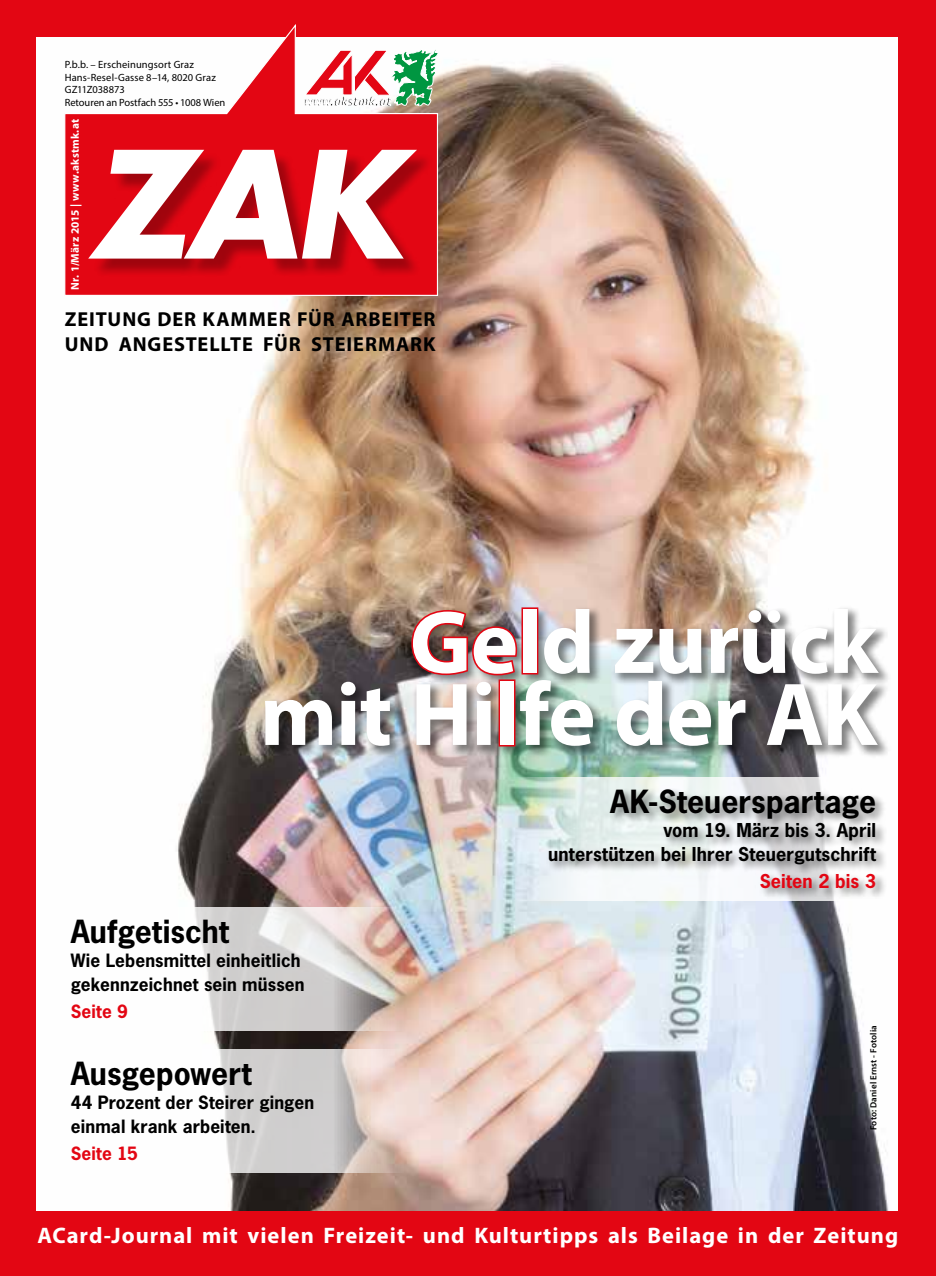
<style>
.page{position:relative;width:936px;height:1276px;background:#fff}
.page>*{position:absolute;margin:0;border:0;box-sizing:border-box;transform-origin:0 0}
.t1{font:italic 700 144.3px "Futura";color:#fff}
.t2{font:700 90px/72px "Myriad Pro";letter-spacing:-.015em;color:#fff;text-align:right}
.t3{font:700 30px "News Gothic Std";letter-spacing:.005em;color:#000}
.t4{font:700 22.5px "Myriad Pro";letter-spacing:.04em;color:#fff}
.t5{font:700 20.25px/24.3px "Myriad Pro";letter-spacing:.045em;color:#000}
.t6{font:700 18px/24px "News Gothic Std";letter-spacing:.005em;color:#000;text-align:right}
.t7{font:700 18px "News Gothic Std";letter-spacing:.005em;color:#e30613}
.t8{font:700 17.25px/24px "News Gothic Std";letter-spacing:.01em;color:#000}
.t9{font:700 17.25px "News Gothic Std";letter-spacing:.005em;color:#e30613}
.t10{font:700 11.25px "Myriad Pro";letter-spacing:.015em;color:#fff}
.t11{font:10.5px/12.6px "Myriad Pro";letter-spacing:.005em;color:#000}
.t12{font:600 9px "Myriad Pro";letter-spacing:.02em;color:#000}
</style>
<div class="page">
<div style="left:0;top:0;width:935px;height:1211px;background:#e30613"></div>
<img style="left:36px;top:37px;width:861px;height:1174px">
<div style="left:0;top:1211px;width:935px;height:65px;background:#e30613"></div>
<svg style="left:64px;top:22px;width:374px;height:274px"></svg>
<div style="left:92px;top:152px;width:342px;height:125px;background:#000;opacity:.3"></div>
<svg style="left:304px;top:48px;width:134px;height:58px"></svg>
<svg style="left:510px;top:777px;width:367px;height:123px"></svg>
<svg style="left:36px;top:1049px;width:368px;height:123px"></svg>
<svg style="left:36px;top:907px;width:368px;height:123px"></svg>
<div style="left:546px;top:786px;width:341px;height:113px;background:#000;opacity:.49"></div>
<div style="left:261px;top:604px;width:630px;height:155px;background:#000;opacity:.49"></div>
<img style="left:413px;top:608px;width:105px;height:69px">
<div style="left:521px;top:607px;width:17px;height:67px;border:3px solid #e30613"></div>
<div style="left:498px;top:679px;width:17px;height:67px;border:3px solid #e30613"></div>
<p class="t11" style="left:65px;top:58px;width:162px">P.b.b. – Erscheinungsort Graz<br>Hans-Resel-Gasse 8–14, 8020 Graz<br>GZ11Z038873<br>Retouren an Postfach 555 • 1008 Wien</p>
<p class="t10" style="left:68px;top:290px;width:172px;rotate:-90deg">Nr. 1/März 2015 | www.akstmk.at</p>
<p class="t1" style="left:87px;top:104px;width:317px">ZAK</p>
<p class="t5" style="left:65px;top:306px;width:372px">ZEITUNG DER KAMMER FÜR ARBEITER<br>UND ANGESTELLTE FÜR STEIERMARK</p>
<p class="t2" style="left:260px;top:603px;width:619px">Geld zurück mit Hilfe der AK</p>
<p class="t3" style="left:71px;top:911px;width:160px">Aufgetischt</p>
<p class="t8" style="left:71px;top:948px;width:235px">Wie Lebensmittel einheitlich gekennzeichnet sein müssen</p>
<p class="t9" style="left:71px;top:1000px;width:59px">Seite 9</p>
<p class="t3" style="left:71px;top:1054px;width:182px">Ausgepowert</p>
<p class="t8" style="left:71px;top:1090px;width:245px">44 Prozent der Steirer gingen einmal krank arbeiten.</p>
<p class="t9" style="left:71px;top:1142px;width:69px">Seite 15</p>
<p class="t3" style="left:610px;top:782px;width:267px">AK-Steuerspartage</p>
<p class="t6" style="left:548px;top:818px;width:329px">vom 19. März bis 3. April<br>unterstützen bei Ihrer Steuergutschrift</p>
<p class="t7" style="left:759px;top:869px;width:118px">Seiten 2 bis 3</p>
<p class="t12" style="left:867px;top:1130px;width:107px;rotate:-90deg">Foto: Daniel Ernst - Fotolia</p>
<p class="t4" style="left:38px;top:1221px;width:862px">ACard-Journal mit vielen Freizeit- und Kulturtipps als Beilage in der Zeitung</p>
</div>
